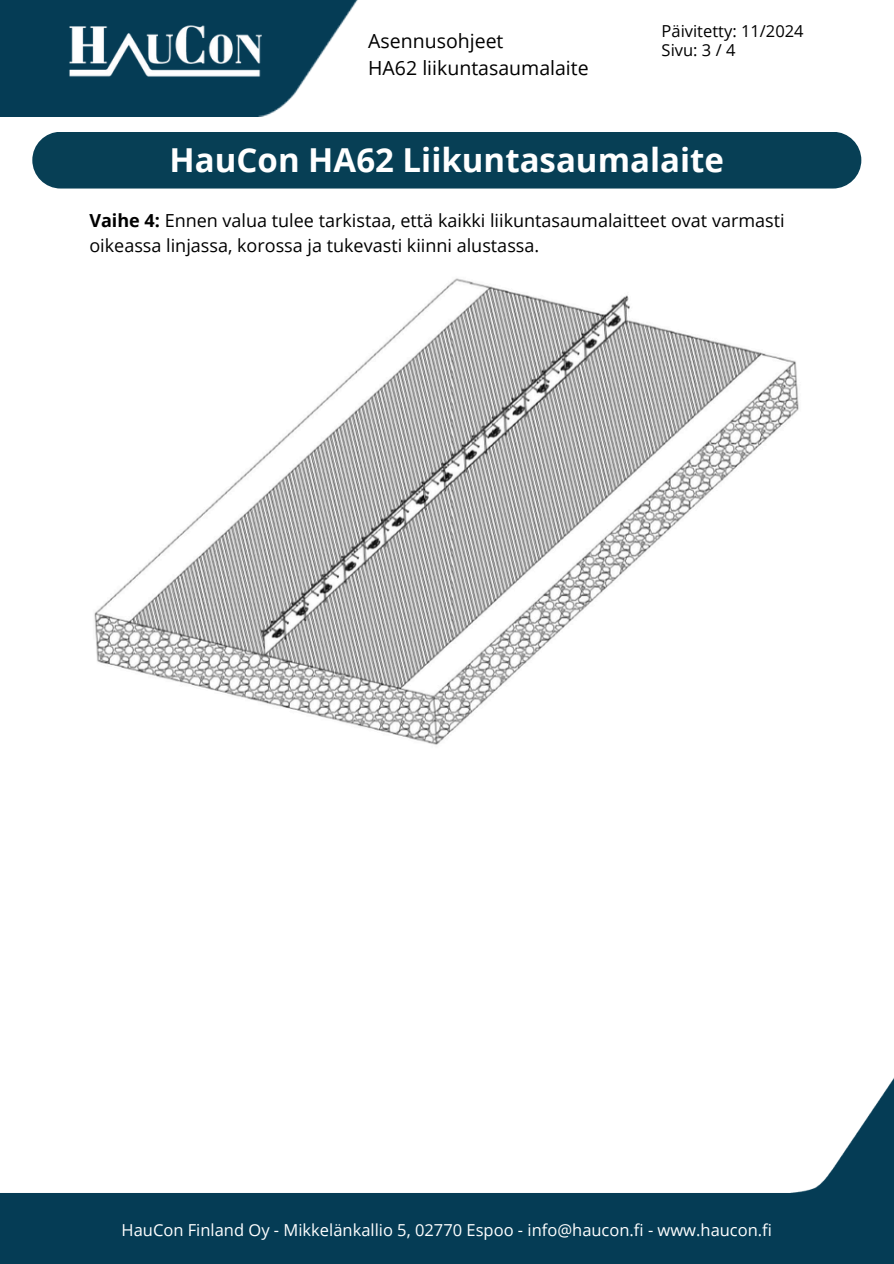
<style>
.page{position:relative;width:894px;height:1264px;background:#fff}
.page>*{position:absolute;margin:0;border:0;box-sizing:border-box;transform-origin:0 0}
.t1{font:700 33px "Open Sans";color:#fff}
.t2{font:19.5px/27px "Open Sans";color:#000}
.t3{font:18px/24.8px "Open Sans";color:#000}
.t4{font:16.5px "Open Sans";color:#fff}
.t5{font:16.5px "Open Sans";color:#000}
.s1{font-weight:700}
</style>
<div class="page">
<img style="left:0;top:1079px;width:893px;height:184px">
<img style="left:0;top:0;width:358px;height:116px">
<img style="left:44px;top:13px;width:251px;height:76px">
<div style="left:32px;top:132px;width:829px;height:56px;background:#073f55;border-radius:28px"></div>
<img style="left:94px;top:278px;width:705px;height:467px">
<p class="t2" style="left:368px;top:27px;width:222px">Asennusohjeet<br>HA62 liikuntasaumalaite</p>
<p class="t5" style="left:661px;top:19px;width:143px">Päivitetty: 11/2024</p>
<p class="t5" style="left:661px;top:38px;width:75px">Sivu: 3 / 4</p>
<p class="t1" style="left:170px;top:136px;width:555px">HauCon HA62 Liikuntasaumalaite</p>
<h2 class="t3" style="left:89px;top:208px;width:696px"><span class="s1">Vaihe 4:</span> Ennen valua tulee tarkistaa, että kaikki liikuntasaumalaitteet ovat varmasti oikeassa linjassa, korossa ja tukevasti kiinni alustassa.</h2>
<h1 class="t4" style="left:121px;top:1218px;width:651px">HauCon Finland Oy - Mikkelänkallio 5, 02770 Espoo - info@haucon.fi - www.haucon.fi</h1>
</div>
